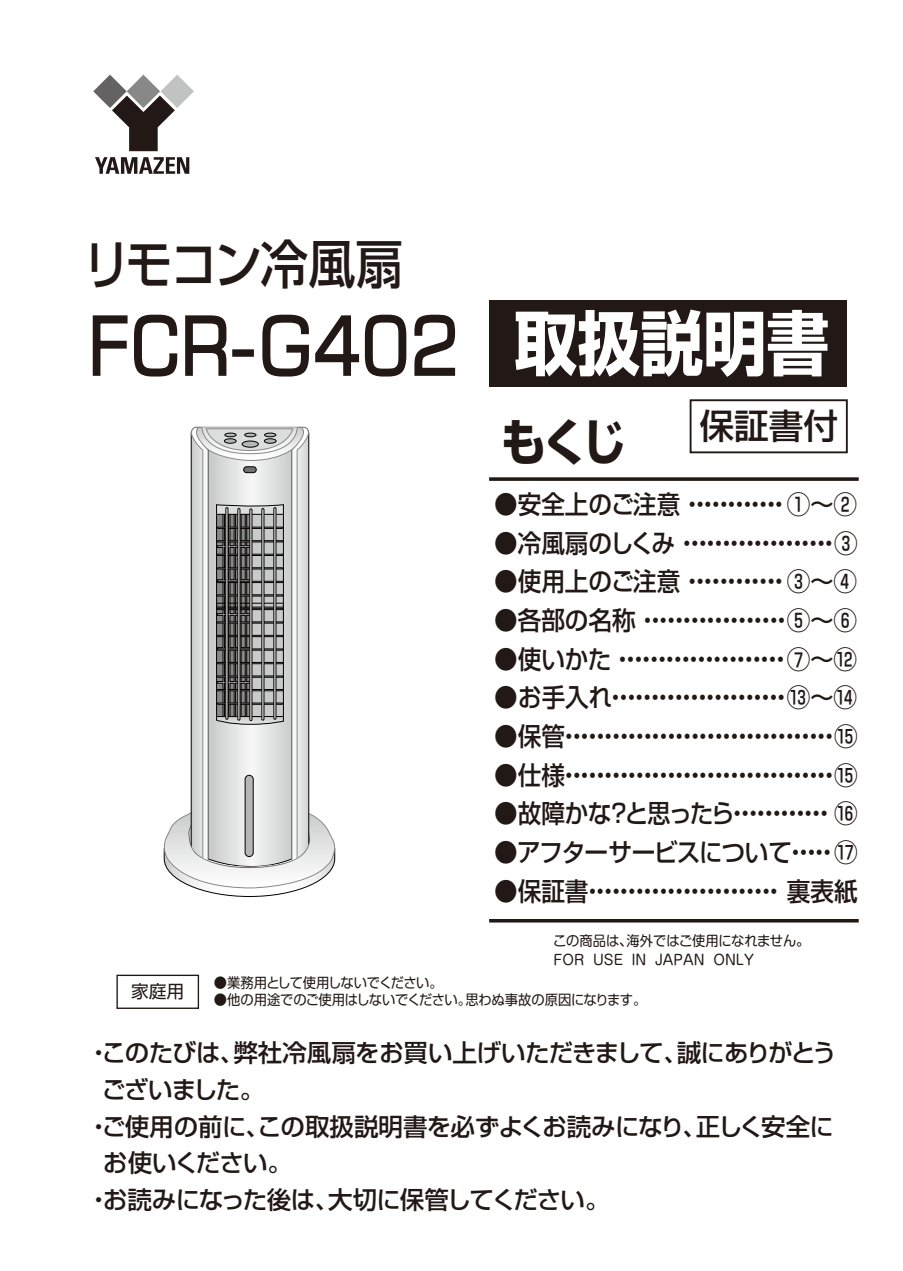
<style>
.page{position:relative;width:903px;height:1271px;background:#fff}
.page>*{position:absolute;margin:0;border:0;box-sizing:border-box;transform-origin:0 0}
.t1{font:80.5px "Square 721 BT";color:#221815;scale:.9 1}
.t2{font:500 52.68px "Shin Go Pro";letter-spacing:-.035em;color:#221815;scale:.9 1}
.t3{font:700 49.88px "Shin Go Pro";color:#221815;scale:.9 1}
.t4{font:500 34.65px "Shin Go Pro";color:#221815}
.t5{font:500 25.55px/38.7px "Shin Go Pro";color:#221815;text-align:justify;scale:.92 1}
.t6{font:500 25.55px "Shin Go Pro";letter-spacing:-.045em;color:#221815;scale:.92 1}
.t7{font:500 25.55px "Shin Go Pro";letter-spacing:-.055em;color:#221815;scale:.92 1}
.t8{font:500 25.55px "Shin Go Pro";letter-spacing:-.04em;color:#221815;scale:.92 1}
.t9{font:500 24.5px "Shin Go Pro";letter-spacing:-.03em;color:#221815}
.t10{font:17.68px "Shin Go Pro";color:#221815}
.t11{font:14px/19.2px "Shin M Go Pro";color:#221815;scale:.95 1}
.t12{font:14px "Shin Go Pro";letter-spacing:-.025em;color:#221815;scale:.95 1}
.t13{font:14px "Shin Go Pro";letter-spacing:-.045em;color:#221815;scale:.95 1}
.s1{font-family:"Shin Go Pro";font-weight:700;font-size:70px;color:#fff}
</style>
<div class="page">
<svg style="left:92px;top:314px;width:86px;height:63px"></svg>
<svg style="left:185px;top:315px;width:42px;height:61px"></svg>
<div style="left:232px;top:349px;width:22px;height:8px;border:2px solid #221815"></div>
<svg style="left:262px;top:314px;width:145px;height:63px"></svg>
<svg style="left:414px;top:314px;width:42px;height:62px"></svg>
<div style="left:490px;top:300px;width:357px;height:87px;background:#221815"></div>
<svg style="left:489px;top:477px;width:370px;height:4px"></svg>
<hr style="left:489px;top:919px;width:370px;height:3px;background:#221815">
<div style="left:690px;top:399px;width:158px;height:54px;border:2px solid #221815"></div>
<svg style="left:93px;top:75px;width:101px;height:76px"></svg>
<svg style="left:95px;top:157px;width:94px;height:17px"></svg>
<div style="left:116px;top:974px;width:83px;height:35px;border:1px solid #221815"></div>
<svg style="left:163px;top:427px;width:173px;height:469px"></svg>
<div style="left:242px;top:441px;width:16px;height:6px;background:#b5b6b6;border-radius:50%"></div>
<div style="left:242px;top:441px;width:16px;height:6px;border:1px solid #040000;border-radius:50%"></div>
<div style="left:224px;top:439px;width:12px;height:4px;border:1px solid #040000;border-radius:50%"></div>
<div style="left:264px;top:439px;width:12px;height:4px;border:1px solid #040000;border-radius:50%"></div>
<div style="left:225px;top:433px;width:11px;height:4px;border:1px solid #040000;border-radius:50%"></div>
<div style="left:245px;top:433px;width:11px;height:4px;border:1px solid #040000;border-radius:50%"></div>
<div style="left:265px;top:433px;width:11px;height:4px;border:1px solid #040000;border-radius:50%"></div>
<h2 class="t2" style="left:83px;top:221px;width:357px">リモコン冷風扇</h2>
<h1 class="t1" style="left:87px;top:295px;width:826px">FCR-G402 <span class="s1">取扱説明書</span></h1>
<h3 class="t3" style="left:501px;top:402px;width:140px">もくじ</h3>
<h3 class="t4" style="left:699px;top:397px;width:140px">保証書付</h3>
<p class="t5" style="left:494px;top:482px;width:324px">●安全上のご注意 ・・・・・・・・・・・・</p>
<p class="t6" style="left:494px;top:522px;width:378px">●冷風扇のしくみ ・・・・・・・・・・・・・・・・・・・</p>
<p class="t5" style="left:494px;top:559px;width:324px">●使用上のご注意 ・・・・・・・・・・・・</p>
<p class="t5" style="left:494px;top:598px;width:327px">●各部の名称 ・・・・・・・・・・・・・・・・・・</p>
<p class="t5" style="left:494px;top:636px;width:326px">●使いかた ・・・・・・・・・・・・・・・・・・・・・</p>
<p class="t5" style="left:494px;top:675px;width:327px">●お手入れ・・・・・・・・・・・・・・・・・・・・・・</p>
<p class="t5" style="left:494px;top:714px;width:379px">●保管・・・・・・・・・・・・・・・・・・・・・・・・・・・・・・・・・・</p>
<p class="t5" style="left:494px;top:752px;width:379px">●仕様・・・・・・・・・・・・・・・・・・・・・・・・・・・・・・・・・・</p>
<p class="t7" style="left:494px;top:792px;width:373px">●故障かな？と思ったら・・・・・・・・・・・・</p>
<p class="t8" style="left:494px;top:831px;width:376px">●アフターサービスについて・・・・・</p>
<p class="t5" style="left:494px;top:868px;width:397px">●保証書・・・・・・・・・・・・・・・・・・・・・・・・裏表紙</p>
<p class="t5" style="left:787px;top:482px;width:78px">①～②</p>
<p class="t5" style="left:787px;top:559px;width:78px">③～④<br>⑤～⑥<br>⑦～⑫ ⑬～⑭</p>
<p class="t5" style="left:787px;top:830px;width:79px">　　⑰</p>
<p class="t11" style="left:553px;top:929px;width:271px">この商品は、海外ではご使用になれません。<br>FOR USE IN JAPAN ONLY</p>
<p class="t10" style="left:131px;top:976px;width:55px">家庭用</p>
<p class="t13" style="left:214px;top:971px;width:243px">●業務用として使用しないでください。</p>
<p class="t12" style="left:214px;top:988px;width:457px">●他の用途でのご使用はしないでください。思わぬ事故の原因になります。</p>
<p class="t9" style="left:87px;top:1032px;width:752px">・このたびは、弊社冷風扇をお買い上げいただきまして、誠にありがとう</p>
<p class="t9" style="left:102px;top:1069px;width:164px">ございました。</p>
<p class="t9" style="left:87px;top:1106px;width:749px">・ご使用の前に、この取扱説明書を必ずよくお読みになり、正しく安全に</p>
<p class="t9" style="left:103px;top:1143px;width:190px">お使いください。</p>
<p class="t9" style="left:87px;top:1179px;width:524px">・お読みになった後は、大切に保管してください。</p>
</div>
